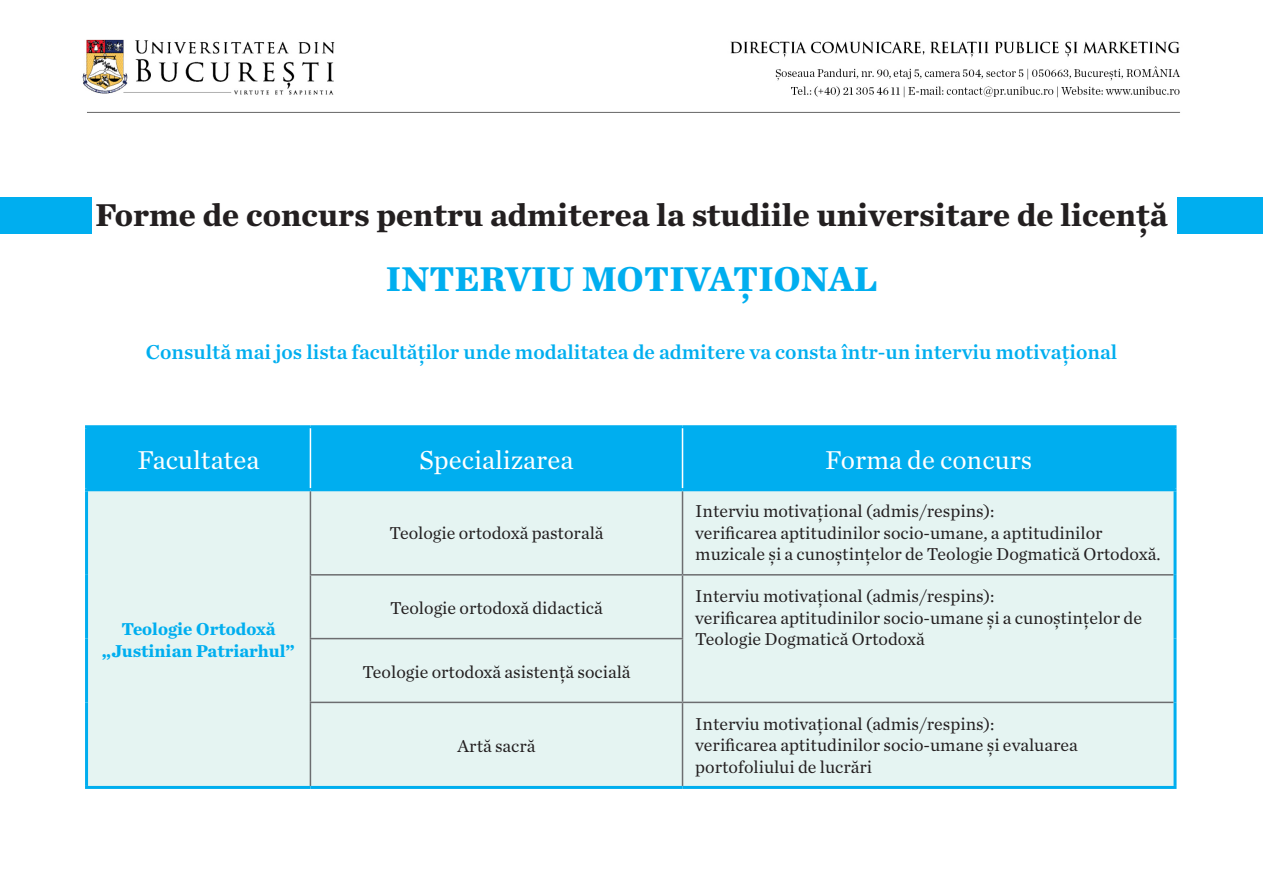
<style>
.page{position:relative;width:1263px;height:893px;background:#fff}
.page>*{position:absolute;margin:0;border:0;box-sizing:border-box;transform-origin:0 0}
.t1{font:700 36px "Chronicle Text G1";color:#00aeef}
.t2{font:700 33px "Chronicle Text G1";color:#231f20}
.t3{font:27px "Chronicle Text G1";color:#fff}
.t4{font:21px "Chronicle Text G1 Semi";color:#00aeef}
.t5{font:18px/21.6px "Chronicle Text G1";color:#231f20}
.t6{font:700 18px "Chronicle Text G1";color:#00aeef}
</style>
<div class="page">
<div style="left:88px;top:428px;width:1085px;height:60px;background:#00aeef"></div>
<div style="left:88px;top:491px;width:1085px;height:295px;background:#e5f4f2"></div>
<hr style="left:310px;top:491px;width:1px;height:83px;background:#6c6d70">
<hr style="left:682px;top:491px;width:1px;height:83px;background:#6c6d70">
<hr style="left:310px;top:574px;width:372px;height:2px;background:#6c6d70">
<hr style="left:310px;top:576px;width:1px;height:62px;background:#6c6d70">
<hr style="left:682px;top:574px;width:491px;height:2px;background:#6c6d70">
<hr style="left:682px;top:576px;width:1px;height:62px;background:#6c6d70">
<hr style="left:310px;top:638px;width:373px;height:1px;background:#6c6d70">
<hr style="left:310px;top:639px;width:1px;height:63px;background:#6c6d70">
<hr style="left:682px;top:639px;width:1px;height:63px;background:#6c6d70">
<hr style="left:310px;top:702px;width:372px;height:1px;background:#6c6d70">
<hr style="left:310px;top:703px;width:1px;height:83px;background:#6c6d70">
<hr style="left:682px;top:702px;width:491px;height:1px;background:#6c6d70">
<hr style="left:682px;top:703px;width:1px;height:83px;background:#6c6d70">
<hr style="left:85px;top:425px;width:225px;height:3px;background:#00aeef">
<hr style="left:85px;top:428px;width:3px;height:60px;background:#00aeef">
<hr style="left:310px;top:425px;width:372px;height:3px;background:#00aeef">
<hr style="left:682px;top:425px;width:494px;height:3px;background:#00aeef">
<hr style="left:1173px;top:428px;width:3px;height:60px;background:#00aeef">
<hr style="left:310px;top:428px;width:1px;height:60px;background:#fff">
<hr style="left:682px;top:428px;width:1px;height:60px;background:#fff">
<hr style="left:85px;top:488px;width:225px;height:3px;background:#00aeef">
<hr style="left:85px;top:491px;width:3px;height:84px;background:#00aeef">
<hr style="left:85px;top:575px;width:3px;height:64px;background:#00aeef">
<hr style="left:85px;top:639px;width:3px;height:63px;background:#00aeef">
<hr style="left:85px;top:702px;width:3px;height:84px;background:#00aeef">
<hr style="left:85px;top:786px;width:225px;height:3px;background:#00aeef">
<hr style="left:310px;top:488px;width:372px;height:3px;background:#00aeef">
<hr style="left:682px;top:488px;width:494px;height:3px;background:#00aeef">
<hr style="left:1173px;top:491px;width:3px;height:84px;background:#00aeef">
<hr style="left:1173px;top:575px;width:3px;height:64px;background:#00aeef">
<hr style="left:1173px;top:639px;width:3px;height:63px;background:#00aeef">
<hr style="left:1173px;top:702px;width:3px;height:84px;background:#00aeef">
<hr style="left:310px;top:786px;width:372px;height:3px;background:#00aeef">
<hr style="left:682px;top:786px;width:494px;height:3px;background:#00aeef">
<img style="left:82px;top:39px;width:1098px;height:74px">
<div style="left:0;top:197px;width:91px;height:37px;background:#00aeef"></div>
<div style="left:1178px;top:197px;width:85px;height:37px;background:#00aeef"></div>
<p class="t2" style="left:95px;top:189px;width:1073px">Forme de concurs pentru admiterea la studiile universitare de licenţă</p>
<p class="t1" style="left:386px;top:250px;width:493px">INTERVIU MOTIVAŢIONAL</p>
<p class="t4" style="left:146px;top:336px;width:973px">Consultă mai jos lista facultăţilor unde modalitatea de admitere va consta într-un interviu motivaţional</p>
<p class="t3" style="left:138px;top:440px;width:123px">Facultatea</p>
<p class="t3" style="left:420px;top:440px;width:155px">Specializarea</p>
<p class="t3" style="left:825px;top:440px;width:208px">Forma de concurs</p>
<p class="t6" style="left:122px;top:614px;width:155px">Teologie Ortodoxă</p>
<p class="t6" style="left:102px;top:636px;width:195px">„Justinian Patriarhul”</p>
<p class="t5" style="left:389px;top:522px;width:216px">Teologie ortodoxă pastorală</p>
<p class="t5" style="left:390px;top:596px;width:214px">Teologie ortodoxă didactică</p>
<p class="t5" style="left:362px;top:660px;width:270px">Teologie ortodoxă asistenţă socială</p>
<p class="t5" style="left:458px;top:734px;width:79px">Artă sacră</p>
<p class="t5" style="left:695px;top:499px;width:301px">Interviu motivaţional (admis/respins):</p>
<p class="t5" style="left:695px;top:521px;width:467px">verificarea aptitudinilor socio-umane, a aptitudinilor muzicale și a cunoștinţelor de Teologie Dogmatică Ortodoxă.</p>
<p class="t5" style="left:695px;top:584px;width:301px">Interviu motivaţional (admis/respins):</p>
<p class="t5" style="left:695px;top:606px;width:448px">verificarea aptitudinilor socio-umane și a cunoștinţelor de<br>Teologie Dogmatică Ortodoxă</p>
<p class="t5" style="left:695px;top:712px;width:301px">Interviu motivaţional (admis/respins):</p>
<p class="t5" style="left:695px;top:733px;width:384px">verificarea aptitudinilor socio-umane și evaluarea portofoliului de lucrări</p>
</div>
